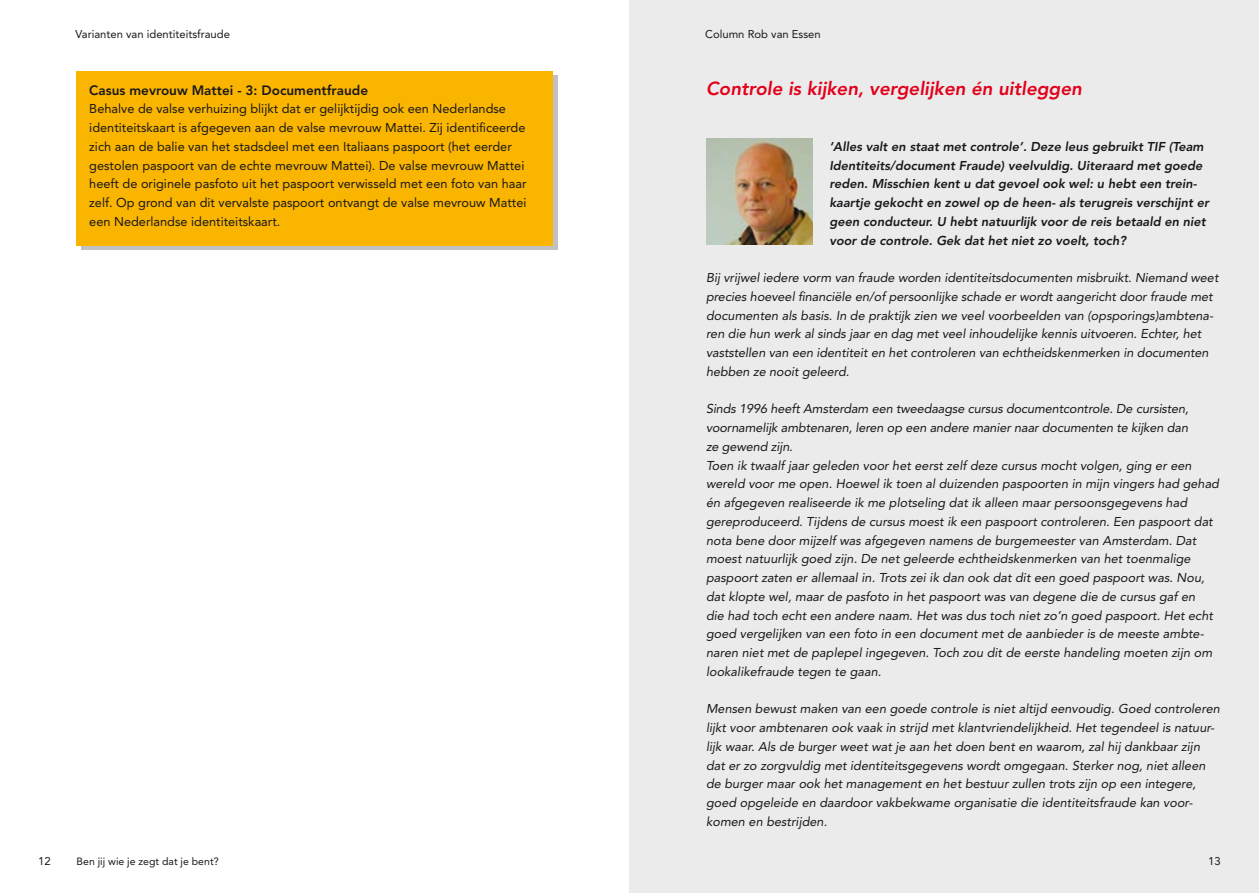
<style>
.page{position:relative;width:1259px;height:893px;background:#fff}
.page>*{position:absolute;margin:0;border:0;box-sizing:border-box;transform-origin:0 0}
.t1{font:italic 800 18.75px "Avenir";color:#e2001a}
.t2{font:800 13.5px "Avenir";color:#1a171b}
.t3{font:italic 12.75px/18.8px "Avenir";color:#1a171b}
.t4{font:12.75px/18.8px "Avenir";color:#1a171b}
.t5{font:italic 800 12.75px/18.8px "Avenir";color:#1a171b}
.t6{font:11.25px "Avenir";color:#1a171b}
.t7{font:10.5px "Avenir";color:#1a171b}
</style>
<div class="page">
<div style="left:629px;top:0;width:630px;height:893px;background:#ebebec"></div>
<img style="left:706px;top:138px;width:106px;height:107px">
<div style="left:81px;top:76px;width:476px;height:174px;background:linear-gradient(to right,#c0c1c2,#c0c1c2)"></div>
<div style="left:77px;top:71px;width:476px;height:174px;background:#f9b500"></div>
<p class="t6" style="left:76px;top:28px;width:156px">Varianten van identiteitsfraude</p>
<p class="t6" style="left:705px;top:28px;width:117px">Column Rob van Essen</p>
<p class="t2" style="left:89px;top:82px;width:280px">Casus mevrouw Mattei - 3: Documentfraude</p>
<p class="t4" style="left:89px;top:100px;width:439px">Behalve de valse verhuizing blijkt dat er gelijktijdig ook een Nederlandse identiteitskaart is afgegeven aan de valse mevrouw Mattei. Zij identificeerde zich aan de balie van het stadsdeel met een Italiaans paspoort (het eerder gestolen paspoort van de echte mevrouw Mattei). De valse mevrouw Mattei heeft de originele pasfoto uit het paspoort verwisseld met een foto van haar zelf. Op grond van dit vervalste paspoort ontvangt de valse mevrouw Mattei een Nederlandse identiteitskaart.</p>
<h1 class="t1" style="left:706px;top:77px;width:377px">Controle is kijken, vergelijken én uitleggen</h1>
<p class="t5" style="left:829px;top:137px;width:381px">‘Alles valt en staat met controle’. Deze leus gebruikt TIF (Team Identiteits/document Fraude) veelvuldig. Uiteraard met goede reden. Misschien kent u dat gevoel ook wel: u hebt een trein&shy;kaartje gekocht en zowel op de heen- als terugreis verschijnt er geen conducteur. U hebt natuurlijk voor de reis betaald en niet voor de controle. Gek dat het niet zo voelt, toch?</p>
<p class="t3" style="left:706px;top:268px;width:514px">Bij vrijwel iedere vorm van fraude worden identiteitsdocumenten misbruikt. Niemand weet precies hoeveel financiële en/of persoonlijke schade er wordt aangericht door fraude met documenten als basis. In de praktijk zien we veel voorbeelden van (opsporings)ambtena&shy;ren die hun werk al sinds jaar en dag met veel inhoudelijke kennis uitvoeren. Echter, het vaststellen van een identiteit en het controleren van echtheidskenmerken in documenten hebben ze nooit geleerd.</p>
<p class="t3" style="left:706px;top:400px;width:514px">Sinds 1996 heeft Amsterdam een tweedaagse cursus documentcontrole. De cursisten, voornamelijk ambtenaren, leren op een andere manier naar documenten te kijken dan<br>ze gewend zijn.<br>Toen ik twaalf jaar geleden voor het eerst zelf deze cursus mocht volgen, ging er een wereld voor me open. Hoewel ik toen al duizenden paspoorten in mijn vingers had gehad én afgegeven realiseerde ik me plotseling dat ik alleen maar persoonsgegevens had gereproduceerd. Tijdens de cursus moest ik een paspoort controleren. Een paspoort dat nota bene door mijzelf was afgegeven namens de burgemeester van Amsterdam. Dat moest natuurlijk goed zijn. De net geleerde echtheidskenmerken van het toenmalige paspoort zaten er allemaal in. Trots zei ik dan ook dat dit een goed paspoort was. Nou, dat klopte wel, maar de pasfoto in het paspoort was van degene die de cursus gaf en<br>die had toch echt een andere naam. Het was dus toch niet zo’n goed paspoort. Het echt goed vergelijken van een foto in een document met de aanbieder is de meeste ambte&shy;naren niet met de paplepel ingegeven. Toch zou dit de eerste handeling moeten zijn om lookalikefraude tegen te gaan.</p>
<p class="t3" style="left:706px;top:700px;width:515px">Mensen bewust maken van een goede controle is niet altijd eenvoudig. Goed controleren lijkt voor ambtenaren ook vaak in strijd met klantvriendelijkheid. Het tegendeel is natuur&shy;lijk waar. Als de burger weet wat je aan het doen bent en waarom, zal hij dankbaar zijn dat er zo zorgvuldig met identiteitsgegevens wordt omgegaan. Sterker nog, niet alleen de burger maar ook het management en het bestuur zullen trots zijn op een integere, goed opgeleide en daardoor vakbekwame organisatie die identiteitsfraude kan voor&shy;komen en bestrijden.</p>
<p class="t6" style="left:38px;top:854px;width:14px">12</p>
<p class="t7" style="left:77px;top:855px;width:144px">Ben jij wie je zegt dat je bent?</p>
<p class="t6" style="left:1208px;top:854px;width:14px">13</p>
</div>
